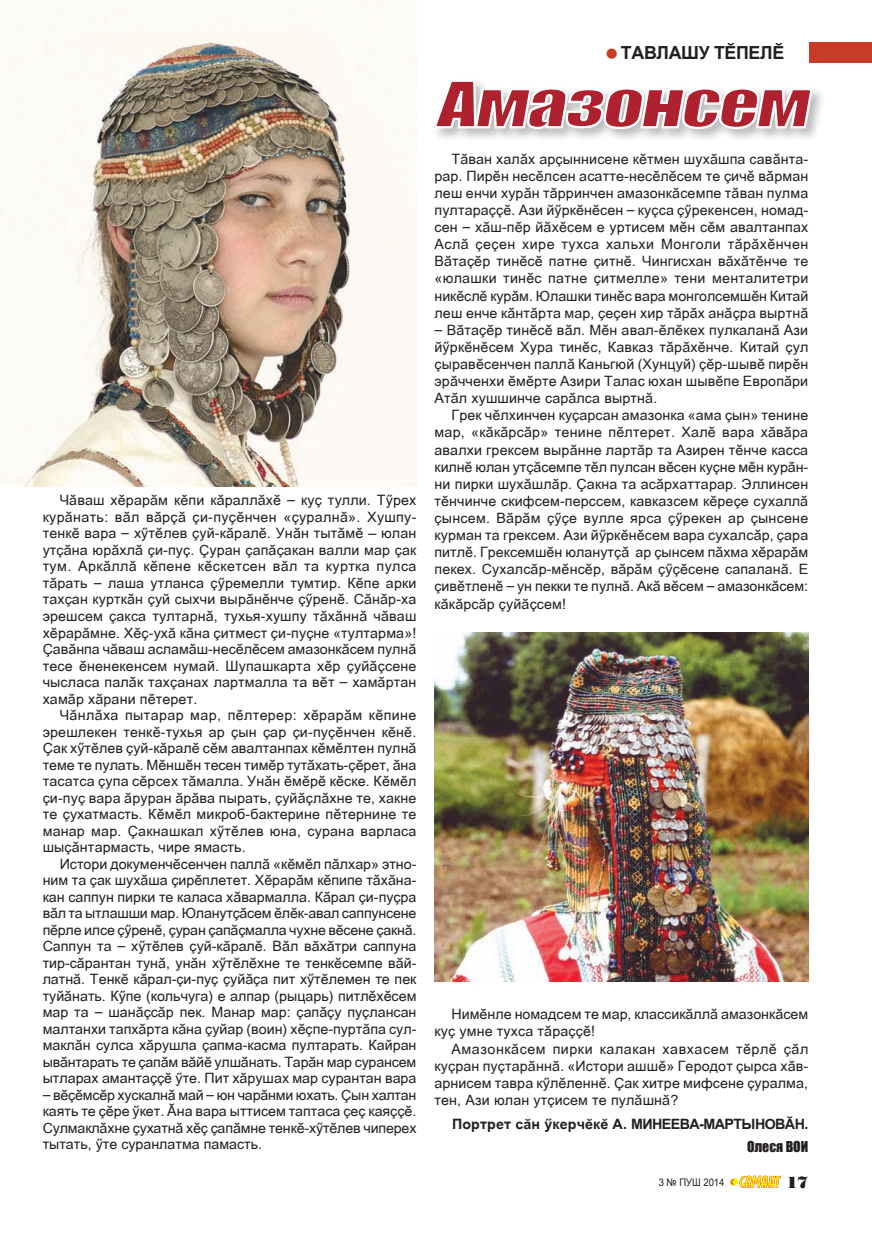
<style>
.page{position:relative;width:872px;height:1234px;background:#fff}
.page>*{position:absolute;margin:0;border:0;box-sizing:border-box;transform-origin:0 0}
.t1{font:italic 58.8px "Impact";color:#ae212e;scale:1.33 1}
.t2{font:700 18px "Arial Cyr";letter-spacing:-.02em;color:#231f20}
.t3{font:16.5px "Standart Poster";color:#231f20;scale:.9 1}
.t4{font:14.25px/16.5px "Arial Cyr";letter-spacing:.01em;color:#231f20;text-align:justify}
.t5{font:700 14.25px "Arial Cyr";letter-spacing:-.04em;color:#231f20}
.t6{font:13.8px "Impact";color:#231f20}
.t7{font:10.5px "Arial Cyr";color:#231f20;scale:.9 1}
</style>
<div class="page">
<img style="left:0;top:0;width:416px;height:486px">
<div style="left:432px;top:78px;width:394px;height:65px;background:#231f20;opacity:.3"></div>
<svg style="left:432px;top:78px;width:382px;height:52px"></svg>
<div style="left:624px;top:42px;width:248px;height:21px;background:#c83c27"></div>
<div style="left:603px;top:41px;width:205px;height:24px;background:#fff"></div>
<img style="left:435px;top:632px;width:373px;height:349px">
<svg style="left:730px;top:1175px;width:51px;height:12px"></svg>
<p class="t4" style="left:43px;top:492px;width:375px;text-indent:17px">Чёваш х.рарём к.пи кёраллёх. _ ку= тулли? Т\рех курёнать% вёл вёр=ё =и-пу=.нчен «=уралнё»? Хушпу&shy;тенк. вара _ х\т.лев =уй-кёрал.? Унён тытём. – юлан ут=ёна юрёхлё =и-пу=? +уран =апё=акан валли мар =ак тум? Аркёллё к.пене к.скетсен вёл та куртка пулса тёрать _ лаша утланса =\ремелли тумтир? К.пе арки тах=ан курткён =уй сыхчи вырён.нче =\рен.? Сёнёр-ха эрешсем =акса тултарнё: тухья-хушпу тёхённё чёваш х.рарёмне? Х.=-ухё кёна =итмест =и-пу=не «тултарма»! +авёнпа чёваш асламёш-нес.л.сем амазонкёсем пулнё тесе .ненекенсем нумай? Шупашкарта х.р =уйё=сене чысласа палёк тах=анах лартмалла та в.т _ хамёртан хамёр хёрани п.терет?</p>
<p class="t4" style="left:43px;top:706px;width:375px;text-indent:17px">Чёнлёха пытарар мар: п.лтерер% х.рарём к.пине эрешлекен тенк.-тухья ар =ын =ар =и-пу=.нчен к.н.? +ак х\т.лев =уй-кёрал. с.м авалтанпах к.м.лтен пулнё теме те пулать? М.нш.н тесен тим.р тутёхать-=.рет: ёна тасатса =упа с.рсех тёмалла? Унён .м.р. к.ске? К.м.л =и-пу= вара ёруран ёрёва пырать: =уйё=лёхне те: хакне те =ухатмасть? К.м.л микроб-бактерине п.тернине те манар мар? +акнашкал х\т.лев юна: сурана варласа шы=ёнтармасть: чире ямасть?</p>
<p class="t4" style="left:43px;top:855px;width:375px;text-indent:17px">Истори докуменч.сенчен паллё «к.м.л пёлхар» этно&shy;ним та =ак шухёша =ир.плетет? Х.рарём к.пипе тёхёна&shy;кан саппун пирки те каласа хёвармалла? Кёрал =и-пу=ра вёл та ытлашши мар? Юланут=ёсем .л.к-авал саппунсене п.рле илсе =\рен.: =уран =апё=малла чухне в.сене =акнё?<br>Саппун та _ х\т.лев =уй-кёрал.? Вёл вёхётри саппуна тир-сёрантан тунё: унён х\т.л.хне те тенк.семпе вёй&shy;латнё? Тенк. кёрал-=и-пу= =уйё=а пит х\т.лемен те пек туйёнать? К\пе (кольчуга) е алпар (рыцарь) питл.х.сем мар та _ шанё=сёр пек? Манар мар% =апё=у пу=лансан малтанхи тапхёрта кёна =уйар (воин) х.=пе-пуртёпа сул&shy;маклён сулса хёрушла =апма-касма пултарать? Кайран ывёнтарать те =апём вёй. улшёнать? Тарён мар сурансем ытларах аманта==. \те? Пит хёрушах мар сурантан вара _ в.=.мс.р хускалнё май _ юн чарёнми юхать? +ын халтан каять те =.ре \кет? Ёна вара ыттисем таптаса =е= кая==.?<br>Сулмаклёхне =ухатнё х.= =апёмне тенк.-х\т.лев чиперех тытать: \те суранлатма памасть?</p>
<p class="t2" style="left:621px;top:40px;width:165px">ТАВЛАШУ Т,ПЕЛ,</p>
<h1 class="t1" style="left:435px;top:59px;width:293px">Амазонсем</h1>
<p class="t4" style="left:434px;top:150px;width:375px;line-height:17.1px;text-indent:17px">Тёван халёх ар=ыннисене к.тмен шухёшпа савёнта&shy;рар? Пир.н нес.лсен асатте-нес.л.сем те =ич. вёрман леш енчи хурён тёрринчен амазонкёсемпе тёван пулма пултара==.? Ази й\рк.н.сен _ ку=са =\рекенсен: номад&shy;сен _ хёш-п.р йёх.сем е уртисем м.н с.м авалтанпах Аслё =е=ен хире тухса хальхи Монголи тёрёх.нчен Вёта=.р тин.с. патне =итн.? Чингисхан вёхёт.нче те «юлашки тин.с патне =итмелле» тени менталитетри ник.сл. курём? Юлашки тин.с вара монголсемш.н Китай леш енче кёнтёрта мар: =е=ен хир тёрёх анё=ра выртнё _ Вёта=.р тин.с. вёл? М.н авал-.л.кех пулкаланё Ази й\рк.н.сем Хура тин.с: Кавказ тёрёх.нче? Китай =ул =ырав.сенчен паллё Каньгюй (Хунцуй) =.р-шыв. пир.н эрёчченхи .м.рте Азири Талас юхан шыв.пе Европёри Атёл хушшинче сарёлса выртнё?</p>
<p class="t4" style="left:434px;top:406px;width:375px;line-height:17.1px;text-indent:17px">Грек ч.лхинчен ку=арсан амазонка «ама =ын» тенине мар: «кёкёрсёр» тенине п.лтерет? Хал. вара хёвёра авалхи грексем вырённе лартёр та Азирен т.нче касса килн. юлан ут=ёсемпе т.л пулсан в.сен ку=не м.н курён&shy;ни пирки шухёшлёр? +акна та асёрхаттарар? Эллинсен т.нчинче скифсем-перссем: кавказсем к.ре=е сухаллё =ынсем? Вёрём =\=е вулле ярса =\рекен ар =ынсене курман та грексем? Ази й\рк.н.сем вара сухалсёр: =ара питл.? Грексемш.н юланут=ё ар =ынсем пёхма х.рарём пекех? Сухалсёр-м.нс.р: вёрём =\=.сене сапаланё? Е =ив.тлен. _ ун пекки те пулнё? Акё в.сем _ амазонкёсем% кёкёрсёр =уйё=сем!</p>
<p class="t4" style="left:434px;top:1005px;width:375px;line-height:17.1px;text-indent:17px">Ним.нле номадсем те мар: классикёллё амазонкёсем ку= умне тухса тёра==.!</p>
<p class="t4" style="left:434px;top:1039px;width:375px;line-height:17.1px;text-indent:17px">Амазонкёсем пирки калакан хавхасем т.рл. =ёл ку=ран пу=тарённё? «Истори ашш.» Геродот =ырса хёв&shy;арнисем тавра к\л.ленн.? +ак хитре мифсене =уралма: тен: Ази юлан ут=исем те пулёшнё;</p>
<p class="t5" style="left:452px;top:1114px;width:358px">Портрет сён \керч.к. А? МИНЕЕВА-МАРТЫНОВЁН?</p>
<p class="t6" style="left:747px;top:1135px;width:63px">Олеся ВОИ</p>
<p class="t7" style="left:658px;top:1176px;width:75px">3 № ПУШ 2014</p>
<p class="t3" style="left:786px;top:1172px;width:25px">17</p>
</div>
